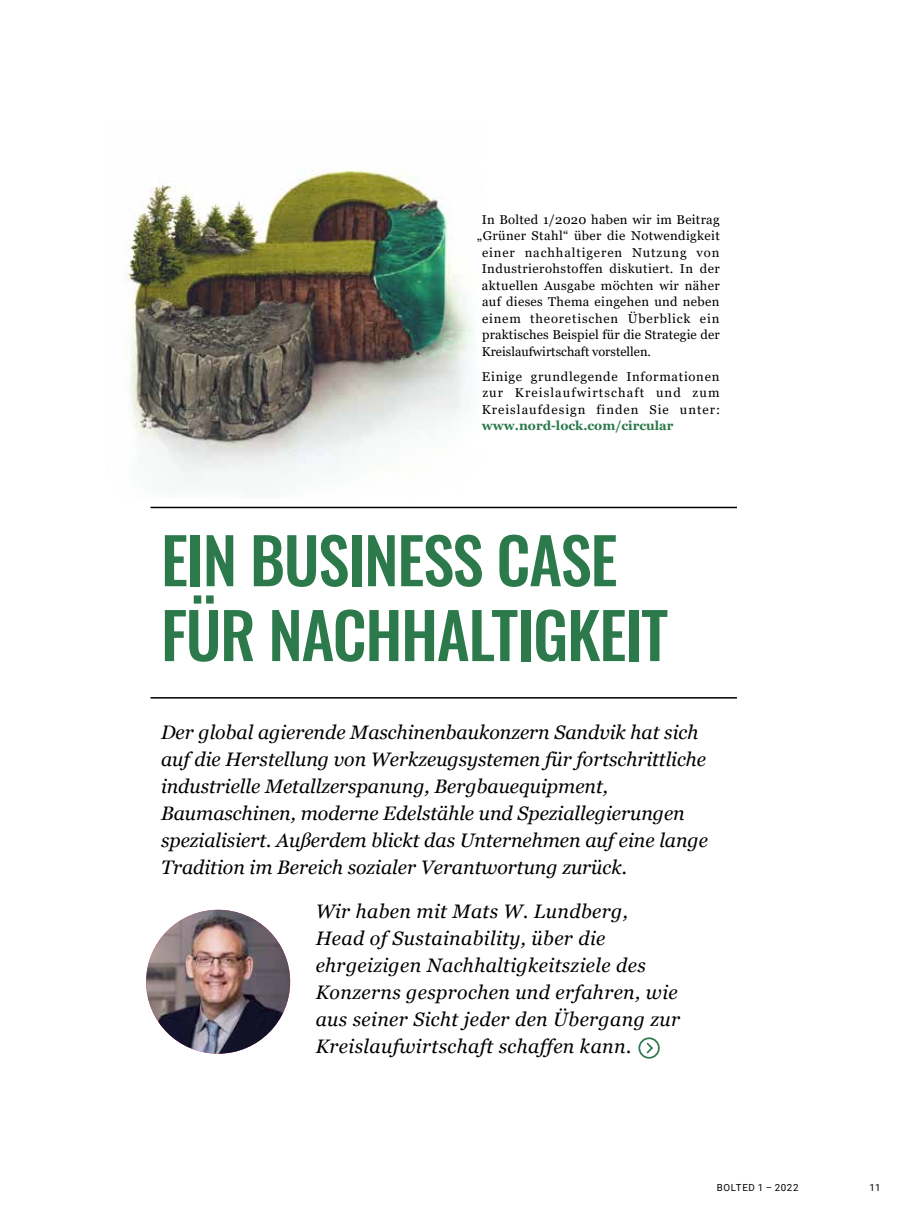
<style>
.page{position:relative;width:915px;height:1212px;background:#fff}
.page>*{position:absolute;margin:0;border:0;box-sizing:border-box;transform-origin:0 0}
.t1{font:500 63px/74.8px "Oswald";letter-spacing:-.02em;color:#2c7a4b}
.t2{font:italic 19.5px/27px "Georgia";color:#000}
.t3{font:italic 19.5px/27px "Georgia";letter-spacing:.02em;color:#000}
.t4{font:12.75px/16.5px "Georgia";letter-spacing:.03em;color:#000;text-align:justify}
.t5{font:12.75px "Georgia";letter-spacing:.01em;color:#000}
.t6{font:12.75px "Georgia";letter-spacing:.06em;color:#000}
.t7{font:12.75px "Georgia";color:#000}
.t8{font:12.75px "Georgia";letter-spacing:.065em;color:#000}
.t9{font:700 12.75px "Georgia";color:#2c7a4b}
.t10{font:9.75px "Roboto";letter-spacing:.065em;color:#000}
</style>
<div class="page">
<img style="left:146px;top:910px;width:144px;height:144px;border-radius:72px">
<img style="left:124px;top:170px;width:349px;height:320px">
<hr style="left:150px;top:697px;width:586px;height:1px;background:#000">
<hr style="left:150px;top:507px;width:586px;height:1px;background:#000">
<div style="left:638px;top:1037px;width:21px;height:22px;border:2px solid #2c7a4b;border-radius:50%"></div>
<svg style="left:646px;top:1042px;width:7px;height:12px"></svg>
<p class="t4" style="left:481px;top:211px;width:239px">In Bolted 1/2020 haben wir im Beitrag</p>
<p class="t4" style="left:477px;top:228px;width:244px">„Grüner Stahl“ über die Notwendigkeit</p>
<p class="t8" style="left:482px;top:245px;width:239px">einer nachhaltigeren Nutzung von</p>
<p class="t4" style="left:481px;top:261px;width:239px">Industrierohstoffen diskutiert. In der</p>
<p class="t4" style="left:482px;top:277px;width:239px">aktuellen Ausgabe möchten wir näher</p>
<p class="t4" style="left:482px;top:294px;width:239px">auf dieses Thema eingehen und neben</p>
<p class="t6" style="left:482px;top:311px;width:239px">einem theoretischen Überblick ein</p>
<p class="t5" style="left:482px;top:327px;width:239px">praktisches Beispiel für die Strategie der</p>
<p class="t7" style="left:481px;top:344px;width:171px">Kreislaufwirtschaft vorstellen.</p>
<p class="t4" style="left:481px;top:368px;width:240px">Einige grundlegende Informationen zur Kreislaufwirtschaft und zum Kreislaufdesign finden Sie unter:</p>
<p class="t9" style="left:481px;top:418px;width:193px">www.nord-lock.com/circular</p>
<h1 class="t1" style="left:161px;top:527px;width:508px">EIN BUSINESS CASE<br>FÜR NACHHALTIGKEIT</h1>
<p class="t2" style="left:161px;top:719px;width:548px">Der global agierende Maschinenbaukonzern Sandvik hat sich auf die Herstellung von Werkzeugsystemen für fortschrittliche industrielle Metallzerspanung, Bergbauequipment, Baumaschinen, moderne Edelstähle und Speziallegierungen spezialisiert. Außerdem blickt das Unternehmen auf eine lange Tradition im Bereich sozialer Verantwortung zurück.</p>
<p class="t3" style="left:315px;top:898px;width:366px">Wir haben mit Mats W. Lundberg, Head of Sustainability, über die ehrgeizigen Nachhaltigkeitsziele des Konzerns gesprochen und erfahren, wie aus seiner Sicht jeder den Übergang zur Kreislaufwirtschaft schaffen kann.</p>
<p class="t10" style="left:716px;top:1180px;width:83px">BOLTED 1 – 2022</p>
<p class="t10" style="left:869px;top:1180px;width:13px">11</p>
</div>
